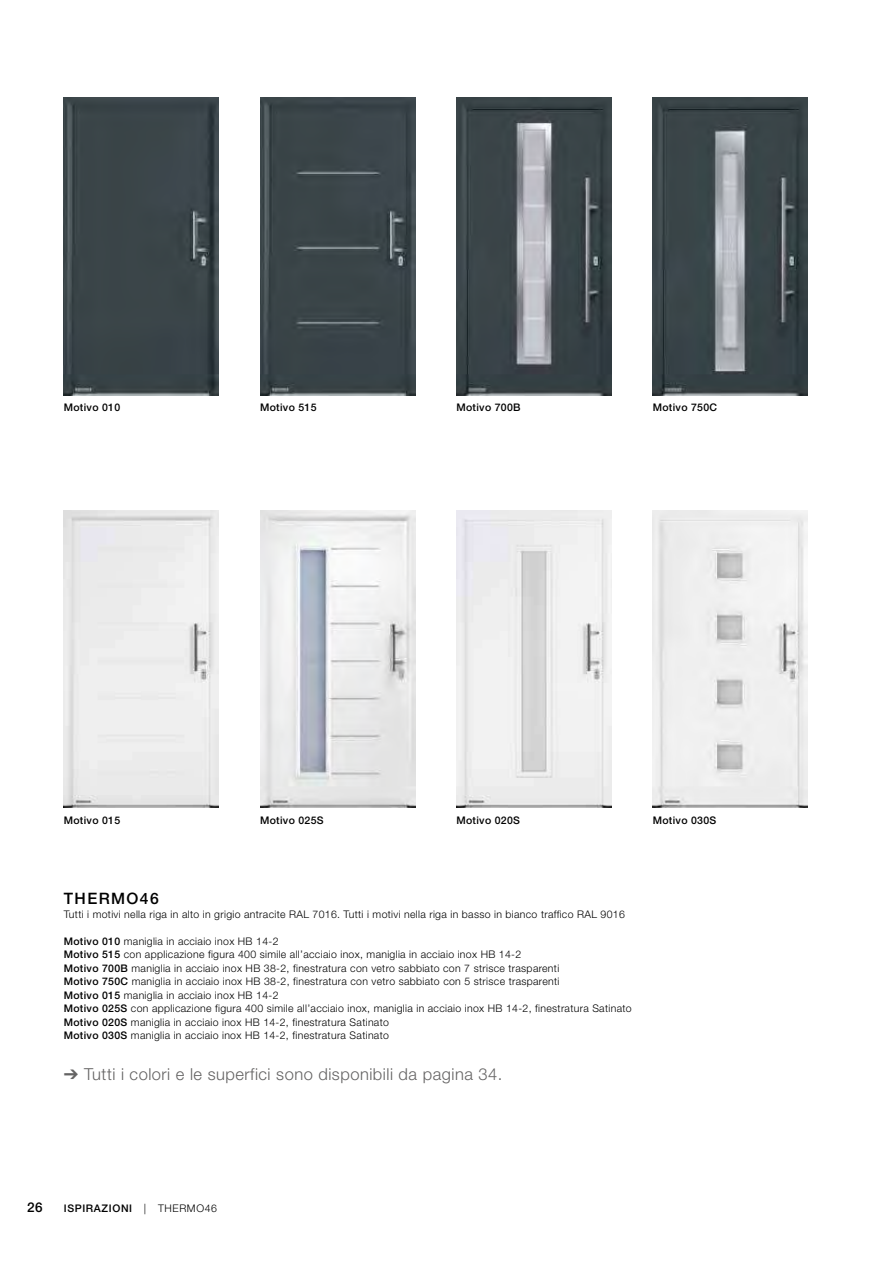
<style>
.page{position:relative;width:893px;height:1263px;background:#fff}
.page>*{position:absolute;margin:0;border:0;box-sizing:border-box;transform-origin:0 0}
.t1{font:300 16.5px "Hoermann Helvetica Neue";letter-spacing:.03em;color:#646363}
.t2{font:500 15.75px "Hoermann Helvetica Neue";letter-spacing:.09em;color:#000}
.t3{font:500 13.5px "Hoermann Helvetica Neue";color:#000}
.t4{font:300 10.5px/13.5px "Hoermann Helvetica Neue";letter-spacing:.03em;color:#000}
.t5{font:500 10.5px "Hoermann Helvetica Neue";letter-spacing:.03em;color:#000}
.t6{font:500 10.5px "Hoermann Helvetica Neue";letter-spacing:.06em;color:#000}
.s1{font-weight:500}
.s2{font-weight:300}
</style>
<div class="page">
<img style="left:653px;top:98px;width:155px;height:297px">
<img style="left:653px;top:510px;width:155px;height:298px">
<img style="left:456px;top:98px;width:156px;height:297px">
<img style="left:456px;top:510px;width:156px;height:298px">
<img style="left:64px;top:98px;width:155px;height:297px">
<img style="left:64px;top:510px;width:155px;height:298px">
<img style="left:260px;top:98px;width:155px;height:297px">
<img style="left:260px;top:510px;width:155px;height:298px">
<p class="t5" style="left:64px;top:400px;width:58px">Motivo 010</p>
<p class="t5" style="left:260px;top:400px;width:58px">Motivo 515</p>
<p class="t5" style="left:456px;top:400px;width:66px">Motivo 700B</p>
<p class="t5" style="left:653px;top:400px;width:66px">Motivo 750C</p>
<p class="t5" style="left:64px;top:813px;width:58px">Motivo 015</p>
<p class="t5" style="left:260px;top:813px;width:65px">Motivo 025S</p>
<p class="t5" style="left:456px;top:813px;width:65px">Motivo 020S</p>
<p class="t5" style="left:653px;top:813px;width:65px">Motivo 030S</p>
<h2 class="t2" style="left:64px;top:888px;width:97px">THERMO46</h2>
<p class="t4" style="left:64px;top:906px;width:563px">Tutti i motivi nella riga in alto in grigio antracite RAL 7016. Tutti i motivi nella riga in basso in bianco traffico RAL 9016</p>
<p class="t4" style="left:64px;top:933px;width:569px"><span class="s1">Motivo 010</span> maniglia in acciaio inox HB 14-2<br><span class="s1">Motivo 515</span> con applicazione figura 400 simile all’acciaio inox, maniglia in acciaio inox HB 14-2<br><span class="s1">Motivo 700B</span> maniglia in acciaio inox HB 38-2, finestratura con vetro sabbiato con 7 strisce trasparenti<br><span class="s1">Motivo 750C</span> maniglia in acciaio inox HB 38-2, finestratura con vetro sabbiato con 5 strisce trasparenti<br><span class="s1">Motivo 015</span> maniglia in acciaio inox HB 14-2<br><span class="s1">Motivo 025S</span> con applicazione figura 400 simile all’acciaio inox, maniglia in acciaio inox HB 14-2, finestratura Satinato <span class="s1">Motivo 020S</span> maniglia in acciaio inox HB 14-2, finestratura Satinato<br><span class="s1">Motivo 030S</span> maniglia in acciaio inox HB 14-2, finestratura Satinato</p>
<h1 class="t1" style="left:64px;top:1062px;width:440px">➔ Tutti i colori e le superfici sono disponibili da pagina 34.</h1>
<p class="t3" style="left:27px;top:1198px;width:17px">26</p>
<p class="t6" style="left:64px;top:1201px;width:155px">ISPIRAZIONI <span class="s2">| THERMO46</span></p>
</div>
